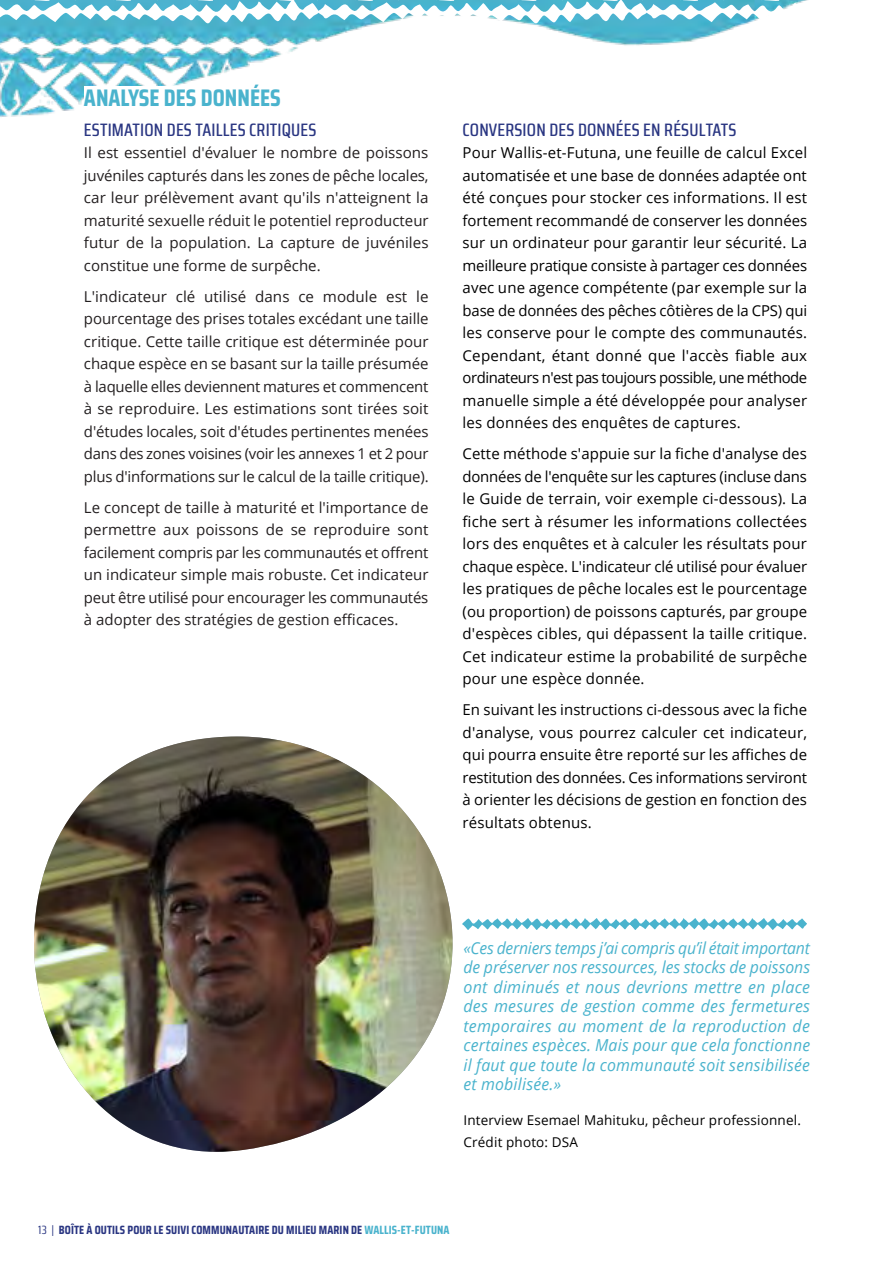
<style>
.page{position:relative;width:893px;height:1263px;background:#fff}
.page>*{position:absolute;margin:0;border:0;box-sizing:border-box;transform-origin:0 0}
.t1{font:700 24px "Saira Condensed";color:#4ab3cd}
.t2{font:500 18px "Saira Condensed";letter-spacing:.01em;color:#2a3682}
.t3{font:italic 16.5px/19.5px "Open Sans";letter-spacing:.015em;color:#4ab3cd;text-align:justify;scale:.96 1}
.t4{font:15px/22.5px "Open Sans";letter-spacing:.015em;color:#000;text-align:justify}
.t5{font:15px/22.5px "Open Sans";letter-spacing:.005em;color:#231f20;text-align:justify}
.t6{font:13.5px/22.2px "Open Sans";letter-spacing:.015em;color:#000}
.t7{font:700 12px "Saira Condensed";letter-spacing:.01em;color:#2a3682}
.s1{font-weight:400}
.s2{color:#4ab3cd}
</style>
<div class="page">
<img style="left:0;top:23px;width:750px;height:94px">
<svg style="left:0;top:0;width:808px;height:23px"></svg>
<div style="left:84px;top:86px;width:723px;height:1070px;background:#fff"></div>
<svg style="left:462px;top:918px;width:345px;height:12px"></svg>
<img style="left:34px;top:736px;width:419px;height:416px">
<h1 class="t1" style="left:84px;top:79px;width:198px">ANALYSE DES DONNÉES</h1>
<p class="t2" style="left:84px;top:116px;width:234px">ESTIMATION DES TAILLES CRITIQUES</p>
<p class="t5" style="left:84px;top:141px;width:346px">Il est essentiel d'évaluer le nombre de poissons juvéniles capturés dans les zones de pêche locales, car leur prélèvement avant qu'ils n'atteignent la maturité sexuelle réduit le potentiel reproducteur futur de la population. La capture de juvéniles constitue une forme de surpêche.</p>
<p class="t5" style="left:84px;top:285px;width:346px">L'indicateur clé utilisé dans ce module est le pourcentage des prises totales excédant une taille critique. Cette taille critique est déterminée pour chaque espèce en se basant sur la taille présumée à laquelle elles deviennent matures et commencent à se reproduire. Les estimations sont tirées soit d'études locales, soit d'études pertinentes menées dans des zones voisines (voir les annexes 1 et 2 pour plus d'informations sur le calcul de la taille critique).</p>
<p class="t5" style="left:84px;top:496px;width:346px">Le concept de taille à maturité et l'importance de permettre aux poissons de se reproduire sont facilement compris par les communautés et offrent un indicateur simple mais robuste. Cet indicateur peut être utilisé pour encourager les communautés à adopter des stratégies de gestion efficaces.</p>
<p class="t2" style="left:463px;top:116px;width:275px">CONVERSION DES DONNÉES EN RÉSULTATS</p>
<p class="t4" style="left:463px;top:141px;width:346px">Pour Wallis-et-Futuna, une feuille de calcul Excel automatisée et une base de données adaptée ont été conçues pour stocker ces informations. Il est fortement recommandé de conserver les données sur un ordinateur pour garantir leur sécurité. La meilleure pratique consiste à partager ces données avec une agence compétente (par exemple sur la base de données des pêches côtières de la CPS) qui les conserve pour le compte des communautés.<br>Cependant, étant donné que l'accès fiable aux ordinateurs n'est pas toujours possible, une méthode manuelle simple a été développée pour analyser les données des enquêtes de captures.</p>
<p class="t4" style="left:463px;top:442px;width:346px">Cette méthode s'appuie sur la fiche d'analyse des données de l'enquête sur les captures (incluse dans le Guide de terrain, voir exemple ci-dessous). La fiche sert à résumer les informations collectées lors des enquêtes et à calculer les résultats pour chaque espèce. L'indicateur clé utilisé pour évaluer les pratiques de pêche locales est le pourcentage (ou proportion) de poissons capturés, par groupe d'espèces cibles, qui dépassent la taille critique.<br>Cet indicateur estime la probabilité de surpêche pour une espèce donnée.</p>
<p class="t4" style="left:463px;top:698px;width:346px">En suivant les instructions ci-dessous avec la fiche d'analyse, vous pourrez calculer cet indicateur, qui pourra ensuite être reporté sur les affiches de restitution des données. Ces informations serviront à orienter les décisions de gestion en fonction des résultats obtenus.</p>
<p class="t3" style="left:463px;top:937px;width:363px">«Ces derniers temps j’ai compris qu’il était important de préserver nos ressources, les stocks de poissons ont diminués et nous devrions mettre en place des mesures de gestion comme des fermetures temporaires au moment de la reproduction de certaines espèces. Mais pour que cela fonctionne il faut que toute la communauté soit sensibilisée et mobilisée.»</p>
<p class="t6" style="left:463px;top:1109px;width:339px">Interview Esemael Mahituku, pêcheur professionnel.<br>Crédit photo: DSA</p>
<p class="t7" style="left:38px;top:1221px;width:413px"><span class="s1">13 |</span> BOÎTE À OUTILS POUR LE SUIVI COMMUNAUTAIRE DU MILIEU MARIN DE <span class="s2">WALLIS-ET-FUTUNA</span></p>
</div>
